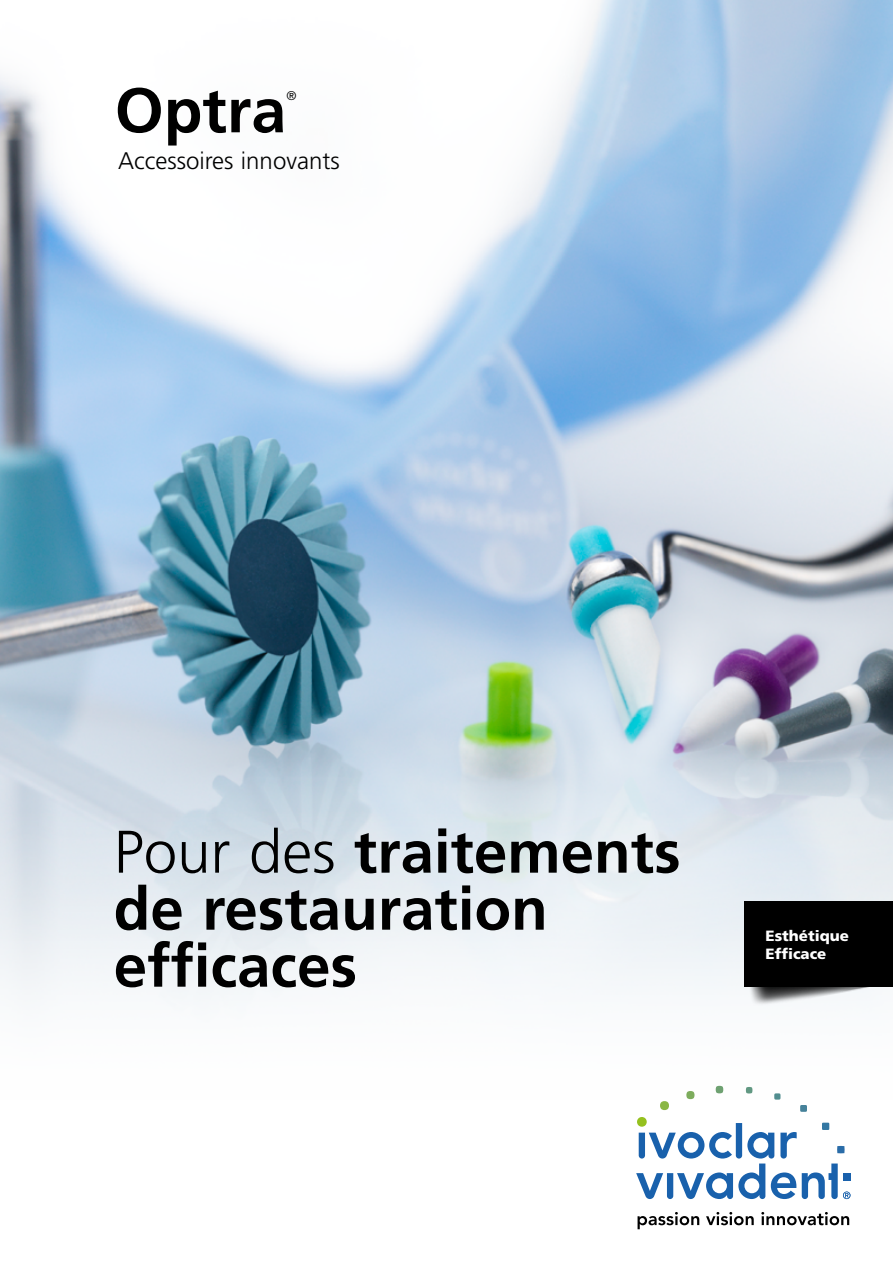
<style>
.page{position:relative;width:893px;height:1263px;background:#fff}
.page>*{position:absolute;margin:0;border:0;box-sizing:border-box;transform-origin:0 0}
.t1{font:700 63px "Frutiger";color:#000}
.t2{font:700 60px/57px "Frutiger";color:#000}
.t3{font:300 24px "Frutiger";color:#000}
.t4{font:900 14.85px/18px "Frutiger";color:#fff}
.t5{font:300 12.6px "Frutiger";color:#000}
.s1{font-weight:300}
</style>
<div class="page">
<img style="left:0;top:0;width:893px;height:1002px">
<svg style="left:636px;top:1086px;width:214px;height:113px"></svg>
<svg style="left:638px;top:1212px;width:61px;height:17px"></svg>
<svg style="left:706px;top:1212px;width:48px;height:13px"></svg>
<svg style="left:761px;top:1212px;width:88px;height:13px"></svg>
<div style="left:744px;top:901px;width:149px;height:85px;background:#000"></div>
<img style="left:739px;top:955px;width:154px;height:50px">
<p class="t1" style="left:115px;top:73px;width:173px">Optra</p>
<p class="t5" style="left:286px;top:88px;width:12px">®</p>
<p class="t3" style="left:118px;top:147px;width:223px">Accessoires innovants</p>
<p class="t2" style="left:114px;top:824px;width:568px"><span class="s1">Pour des</span> traitements de restauration efficaces</p>
<p class="t4" style="left:766px;top:927px;width:85px">Esthétique<br>Efficace</p>
</div>
